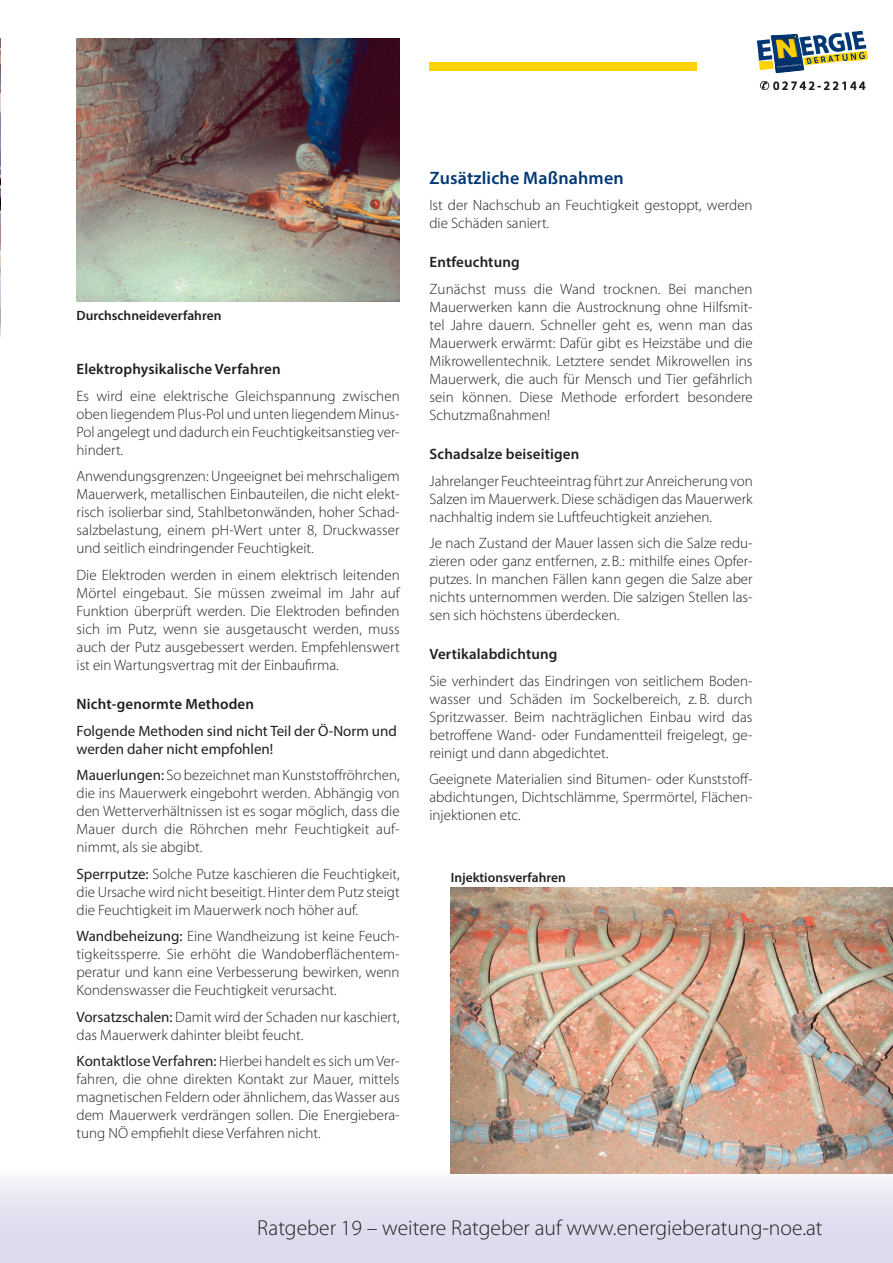
<style>
.page{position:relative;width:893px;height:1263px;background:#fff}
.page>*{position:absolute;margin:0;border:0;box-sizing:border-box;transform-origin:0 0}
.t1{font:300 21.6px "Myriad Pro";color:#231f20}
.t2{font:600 18px "Myriad Pro";letter-spacing:.01em;color:#013874}
.t3{font:300 15px/18px "Myriad Pro";color:#231f20;text-align:justify}
.t4{font:600 15px "Myriad Pro";letter-spacing:.01em;color:#231f20}
.t5{font:15px/18px "Myriad Pro";color:#231f20}
.t6{font:600 13.5px "Myriad Pro";color:#231f20}
.s1{font-weight:400}
</style>
<div class="page">
<img style="left:757px;top:32px;width:111px;height:58px">
<img style="left:766px;top:32px;width:39px;height:46px">
<div style="left:0;top:1168px;width:893px;height:95px;background:linear-gradient(to bottom,#f5f6fa,#d5d3e9)"></div>
<div style="left:429px;top:62px;width:268px;height:8px;background:#fed304"></div>
<img style="left:77px;top:38px;width:323px;height:264px">
<img style="left:0;top:38px;width:1px;height:298px">
<img style="left:450px;top:888px;width:443px;height:286px">
<p class="t6" style="left:77px;top:306px;width:146px">Durchschneideverfahren</p>
<p class="t4" style="left:77px;top:360px;width:206px">Elektrophysikalische Verfahren</p>
<p class="t3" style="left:77px;top:387px;width:325px">Es wird eine elektrische Gleichspannung zwischen oben liegendem Plus-Pol und unten liegendem Minus-Pol angelegt und dadurch ein Feuchtigkeitsanstieg ver&shy;hindert.</p>
<p class="t3" style="left:77px;top:467px;width:325px">Anwendungsgrenzen: Ungeeignet bei mehrschaligem Mauerwerk, metallischen Einbauteilen, die nicht elekt&shy;risch isolierbar sind, Stahlbetonwänden, hoher Schad&shy;salzbelastung, einem pH-Wert unter 8, Druckwasser und seitlich eindringender Feuchtigkeit.</p>
<p class="t3" style="left:77px;top:566px;width:325px">Die Elektroden werden in einem elektrisch leitenden Mörtel eingebaut. Sie müssen zweimal im Jahr auf Funktion überprüft werden. Die Elektroden befinden sich im Putz, wenn sie ausgetauscht werden, muss auch der Putz ausgebessert werden. Empfehlenswert ist ein Wartungsvertrag mit der Einbaufirma.</p>
<p class="t4" style="left:77px;top:695px;width:179px">Nicht-genormte Methoden</p>
<p class="t5" style="left:77px;top:721px;width:322px">Folgende Methoden sind nicht Teil der Ö-Norm und werden daher nicht empfohlen!</p>
<p class="t3" style="left:77px;top:766px;width:325px"><span class="s1">Mauerlungen:</span> So bezeichnet man Kunststoffröhrchen, die ins Mauerwerk eingebohrt werden. Abhängig von den Wetterverhältnissen ist es sogar möglich, dass die Mauer durch die Röhrchen mehr Feuchtigkeit auf&shy;nimmt, als sie abgibt.</p>
<p class="t3" style="left:77px;top:864px;width:325px"><span class="s1">Sperrputze:</span> Solche Putze kaschieren die Feuchtigkeit, die Ursache wird nicht beseitigt. Hinter dem Putz steigt die Feuchtigkeit im Mauerwerk noch höher auf.</p>
<p class="t3" style="left:77px;top:927px;width:325px"><span class="s1">Wandbeheizung:</span> Eine Wandheizung ist keine Feuch&shy;tigkeitssperre. Sie erhöht die Wandoberflächentem&shy;peratur und kann eine Verbesserung bewirken, wenn Kondenswasser die Feuchtigkeit verursacht.</p>
<p class="t3" style="left:77px;top:1007px;width:325px"><span class="s1">Vorsatzschalen:</span> Damit wird der Schaden nur kaschiert, das Mauerwerk dahinter bleibt feucht.</p>
<p class="t3" style="left:77px;top:1052px;width:325px"><span class="s1">Kontaktlose Verfahren:</span> Hierbei handelt es sich um Ver&shy;fahren, die ohne direkten Kontakt zur Mauer, mittels magnetischen Feldern oder ähnlichem, das Wasser aus dem Mauerwerk verdrängen sollen. Die Energiebera&shy;tung NÖ empfiehlt diese Verfahren nicht.</p>
<p class="t2" style="left:429px;top:166px;width:196px">Zusätzliche Maßnahmen</p>
<p class="t3" style="left:429px;top:196px;width:325px">Ist der Nachschub an Feuchtigkeit gestoppt, werden die Schäden saniert.</p>
<p class="t4" style="left:429px;top:253px;width:92px">Entfeuchtung</p>
<p class="t3" style="left:429px;top:280px;width:325px">Zunächst muss die Wand trocknen. Bei manchen Mauerwerken kann die Austrocknung ohne Hilfsmit&shy;tel Jahre dauern. Schneller geht es, wenn man das Mauerwerk erwärmt: Dafür gibt es Heizstäbe und die Mikrowellentechnik. Letztere sendet Mikrowellen ins Mauerwerk, die auch für Mensch und Tier gefährlich sein können. Diese Methode erfordert besondere Schutzmaßnahmen!</p>
<p class="t4" style="left:429px;top:445px;width:151px">Schadsalze beiseitigen</p>
<p class="t3" style="left:429px;top:471px;width:325px">Jahrelanger Feuchteeintrag führt zur Anreicherung von Salzen im Mauerwerk. Diese schädigen das Mauerwerk nachhaltig indem sie Luftfeuchtigkeit anziehen.</p>
<p class="t3" style="left:429px;top:534px;width:325px">Je nach Zustand der Mauer lassen sich die Salze redu&shy;zieren oder ganz entfernen, z.B.: mithilfe eines Opfer&shy;putzes. In manchen Fällen kann gegen die Salze aber nichts unternommen werden. Die salzigen Stellen las&shy;sen sich höchstens überdecken.</p>
<p class="t4" style="left:429px;top:645px;width:129px">Vertikalabdichtung</p>
<p class="t3" style="left:429px;top:672px;width:325px">Sie verhindert das Eindringen von seitlichem Boden&shy;wasser und Schäden im Sockelbereich, z. B. durch Spritzwasser. Beim nachträglichen Einbau wird das betroffene Wand- oder Fundamentteil freigelegt, ge&shy;reinigt und dann abgedichtet.</p>
<p class="t3" style="left:429px;top:770px;width:324px">Geeignete Materialien sind Bitumen- oder Kunststoff&shy;abdichtungen, Dichtschlämme, Sperrmörtel, Flächen&shy;injektionen etc.</p>
<p class="t6" style="left:451px;top:869px;width:117px">Injektionsverfahren</p>
<h1 class="t1" style="left:257px;top:1215px;width:567px">Ratgeber 19 – weitere Ratgeber auf www.energieberatung-noe.at</h1>
</div>
